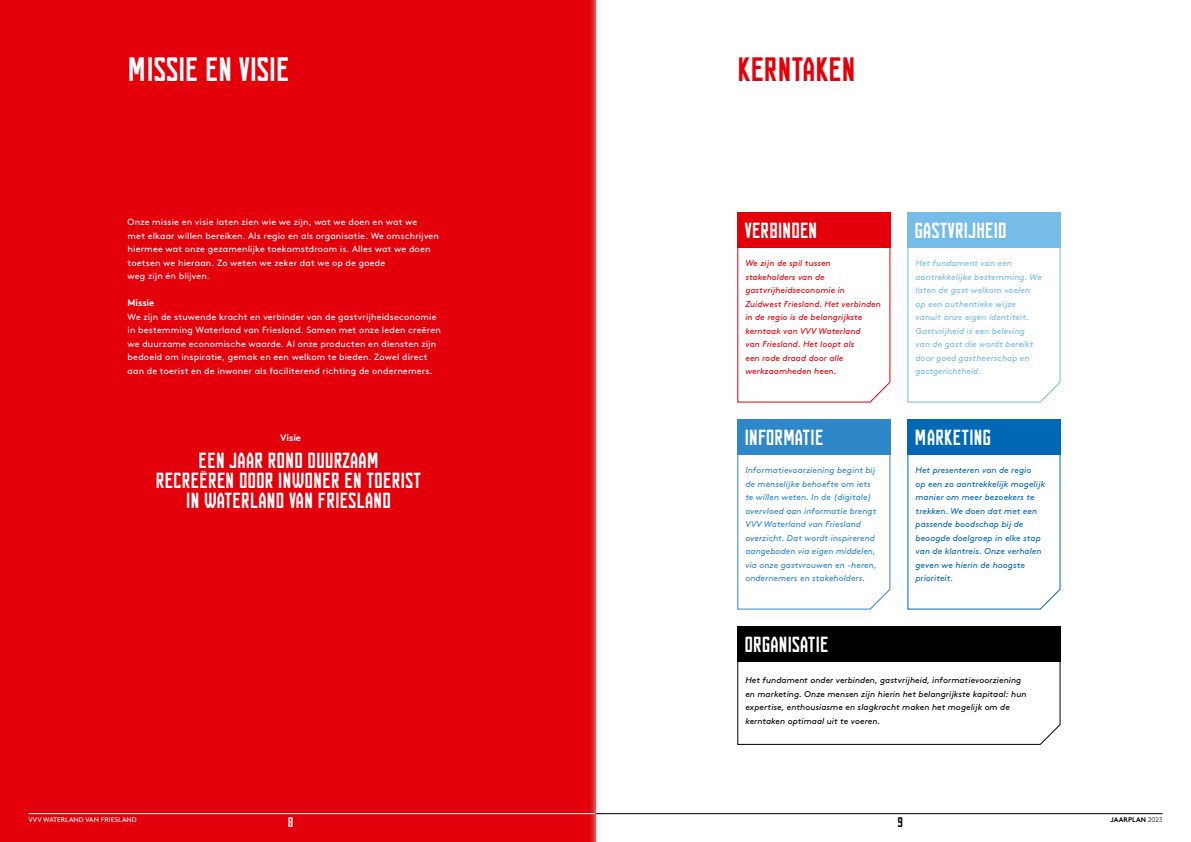
<style>
.page{position:relative;width:1191px;height:842px;background:#fff}
.page>*{position:absolute;margin:0;border:0;box-sizing:border-box;transform-origin:0 0}
.t1{font:condensed 34px "FUNCTION";letter-spacing:-.015em;color:#fff}
.t2{font:condensed 34px "FUNCTION";letter-spacing:-.015em;color:#e3000b}
.t3{font:condensed 22px/20px "FUNCTION";letter-spacing:-.01em;color:#fff;text-align:center}
.t4{font:condensed 14px "FUNCTION";color:#000}
.t5{font:condensed 14px "FUNCTION";color:#fff}
.t6{font:700 9.5px "Brown Std";letter-spacing:-.015em;color:#fff}
.t7{font:9px/13.5px "Brown Std";letter-spacing:.015em;color:#fff}
.t8{font:italic 8.5px/13.5px "Brown Std";letter-spacing:.005em;color:#2e87c8}
.t9{font:italic 8.5px/13.5px "Brown Std";letter-spacing:.005em;color:#0068b4}
.t10{font:italic 8.5px/13.5px "Brown Std";letter-spacing:.005em;color:#000}
.t11{font:italic 8.5px/13.5px "Brown Std";letter-spacing:.005em;color:#75bce6}
.t12{font:italic 8.5px/13.5px "Brown Std";letter-spacing:.005em;color:#e3000b}
.t13{font:6.8px "Brown Std";letter-spacing:.01em;color:#fff}
.t14{font:700 6.8px "Brown Std";letter-spacing:.01em;color:#000}
.s1{font-weight:300}
</style>
<div class="page">
<div style="left:0;top:0;width:595px;height:842px;background:#e3000b"></div>
<svg style="left:588px;top:0;width:14px;height:842px"></svg>
<hr style="left:596px;top:813px;width:566px;height:1px;background:#000">
<hr style="left:28px;top:813px;width:567px;height:1px;background:#fff">
<div style="left:737px;top:213px;width:153px;height:35px;background:#e3000b"></div>
<svg style="left:737px;top:238px;width:154px;height:165px"></svg>
<svg style="left:737px;top:445px;width:154px;height:165px"></svg>
<svg style="left:737px;top:655px;width:324px;height:90px"></svg>
<svg style="left:907px;top:238px;width:154px;height:165px"></svg>
<div style="left:907px;top:213px;width:153px;height:35px;background:#75bce6"></div>
<svg style="left:907px;top:445px;width:154px;height:165px"></svg>
<div style="left:737px;top:420px;width:153px;height:35px;background:#2e87c8"></div>
<div style="left:907px;top:420px;width:153px;height:35px;background:#0068b4"></div>
<div style="left:737px;top:627px;width:323px;height:35px;background:#000"></div>
<h1 class="t1" style="left:128px;top:51px;width:163px">MISSIE EN VISIE</h1>
<h1 class="t2" style="left:737px;top:51px;width:120px">KERNTAKEN</h1>
<p class="t7" style="left:128px;top:215px;width:313px">Onze missie en visie laten zien wie we zijn, wat we doen en wat we<br>met elkaar willen bereiken. Als regio en als organisatie. We omschrijven hiermee wat onze gezamenlijke toekomstdroom is. Alles wat we doen toetsen we hieraan. Zo weten we zeker dat we op de goede<br>weg zijn én blijven.</p>
<p class="t6" style="left:128px;top:297px;width:28px">Missie</p>
<p class="t7" style="left:128px;top:310px;width:315px">We zijn de stuwende kracht en verbinder van de gastvrijheidseconomie in bestemming Waterland van Friesland. Samen met onze leden creëren we duurzame economische waarde. Al onze producten en diensten zijn bedoeld om inspiratie, gemak en een welkom te bieden. Zowel direct aan de toerist en de inwoner als faciliterend richting de ondernemers.</p>
<h2 class="t3" style="left:744px;top:221px;width:75px">VERBINDEN</h2>
<p class="t12" style="left:745px;top:256px;width:137px">We zijn de spil tussen stakeholders van de gastvrijheidseconomie in<br>Zuidwest Friesland. Het verbinden in de regio is de belangrijkste kerntaak van VVV Waterland<br>van Friesland. Het loopt als<br>een rode draad door alle werkzaamheden heen.</p>
<h2 class="t3" style="left:914px;top:221px;width:94px">GASTVRIJHEID</h2>
<p class="t11" style="left:915px;top:256px;width:128px">Het fundament van een aantrekkelijke bestemming. We laten de gast welkom voelen op een authentieke wijze vanuit onze eigen identiteit.<br>Gastvrijheid is een beleving<br>van de gast die wordt bereikt door goed gastheerschap en gastgerichtheid.</p>
<p class="t6" style="left:280px;top:432px;width:22px">Visie</p>
<h2 class="t3" style="left:744px;top:428px;width:81px">INFORMATIE</h2>
<h2 class="t3" style="left:914px;top:428px;width:78px">MARKETING</h2>
<h2 class="t3" style="left:156px;top:450px;width:267px">EEN JAAR ROND DUURZAAM<br>RECREËREN DOOR INWONER EN TOERIST<br>IN WATERLAND VAN FRIESLAND</h2>
<p class="t8" style="left:745px;top:463px;width:133px">Informatievoorziening begint bij de menselijke behoefte om iets te willen weten. In de (digitale) overvloed aan informatie brengt<br>VVV Waterland van Friesland overzicht. Dat wordt inspirerend aangeboden via eigen middelen, via onze gastvrouwen en -heren, ondernemers en stakeholders.</p>
<p class="t9" style="left:915px;top:463px;width:131px">Het presenteren van de regio<br>op een zo aantrekkelijk mogelijk manier om meer bezoekers te trekken. We doen dat met een passende boodschap bij de beoogde doelgroep in elke stap van de klantreis. Onze verhalen geven we hierin de hoogste prioriteit.</p>
<h2 class="t3" style="left:744px;top:635px;width:86px">ORGANISATIE</h2>
<p class="t10" style="left:745px;top:673px;width:283px">Het fundament onder verbinden, gastvrijheid, informatievoorziening en marketing. Onze mensen zijn hierin het belangrijkste kapitaal: hun expertise, enthousiasme en slagkracht maken het mogelijk om de kerntaken optimaal uit te voeren.</p>
<p class="t13" style="left:28px;top:816px;width:110px">VVV WATERLAND VAN FRIESLAND</p>
<h3 class="t5" style="left:288px;top:814px;width:7px">8</h3>
<h3 class="t4" style="left:897px;top:814px;width:7px">9</h3>
<p class="t14" style="left:1110px;top:816px;width:54px">JAARPLAN <span class="s1">2023</span></p>
</div>
